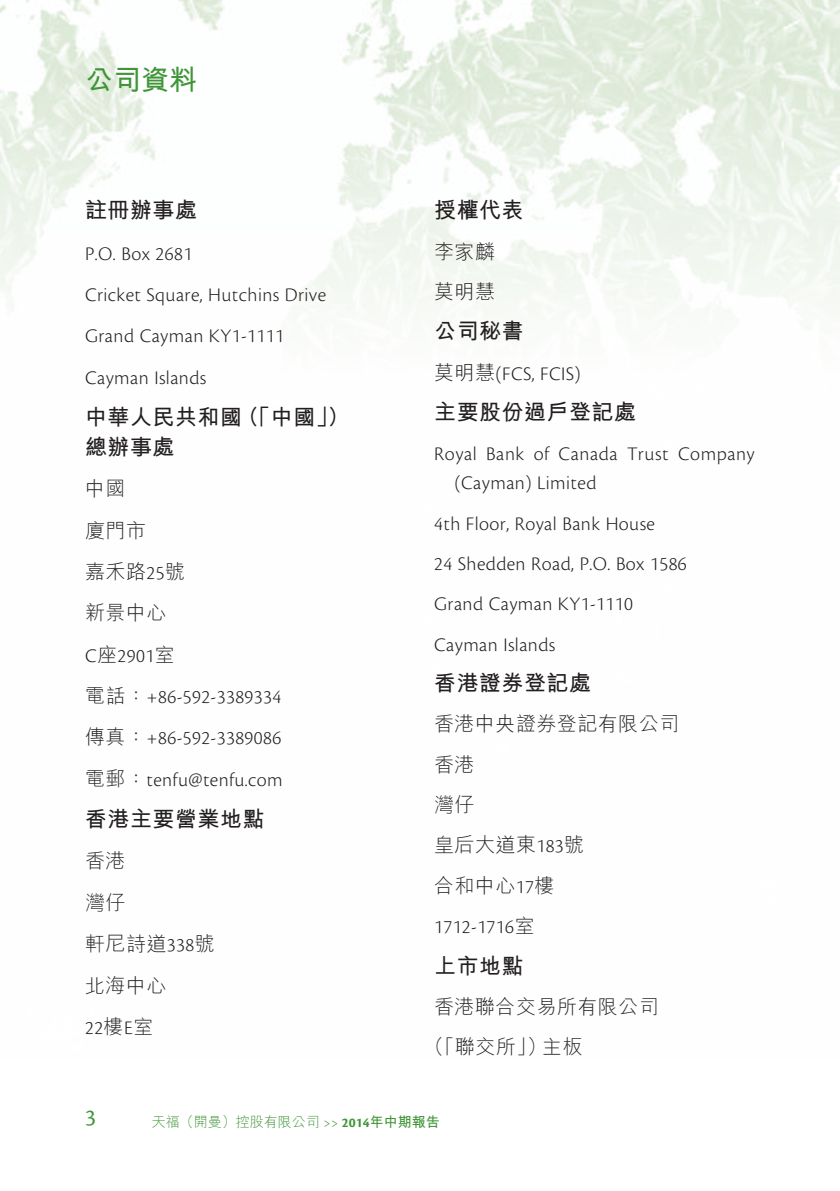
<style>
.page{position:relative;width:840px;height:1191px;background:#fff}
.page>*{position:absolute;margin:0;border:0;box-sizing:border-box;transform-origin:0 0}
.t1{font:700 28px "M Hei HK";color:#3f9537}
.t2{font:24px "Cronos Pro Disp";color:#3f9537}
.t3{font:700 22px/30px "M Hei HK";letter-spacing:.02em;color:#231f20}
.t4{font:300 20px/41.4px "Cronos Pro";letter-spacing:.02em;color:#231f20}
.t5{font:300 20px/41.4px "M Hei HK";letter-spacing:.02em;color:#231f20}
.t6{font:300 14px "M Hei HK";color:#3f9537}
.s1{font-family:"Cronos Pro"}
.s2{font-family:"M Hei HK"}
.s3{font-family:"Cronos Pro";font-weight:700}
.s4{font-weight:700}
</style>
<div class="page">
<img style="left:0;top:0;width:839px;height:318px">
<h1 class="t1" style="left:85px;top:59px;width:113px">公司資料</h1>
<p class="t3" style="left:85px;top:193px;width:113px">註冊辦事處</p>
<p class="t4" style="left:85px;top:232px;width:242px">O.P . Box 2681<br>Cricket Square, Hutchins Drive<br>Grand Cayman KY1-1111<br>Cayman Islands</p>
<p class="t3" style="left:237px;top:400px;width:114px">（「中國 (「</p>
<p class="t3" style="left:85px;top:400px;width:158px">中華人民共和國總辦事處</p>
<p class="t5" style="left:85px;top:467px;width:101px">中國<br>廈門市<br>嘉禾路<span class="s1">25</span>號新景中心</p>
<p class="t4" style="left:85px;top:634px;width:199px">C<span class="s2">座</span>2901<span class="s2">室<br>電話：</span>+86-592-3389334<span class="s2">傳真：</span>+86-592-3389086<span class="s2">電郵：</span>tenfu@tenfu.com</p>
<p class="t3" style="left:85px;top:802px;width:181px">香港主要營業地點</p>
<p class="t5" style="left:85px;top:839px;width:131px">香港<br>灣仔<br>軒尼詩道<span class="s1">338</span>號北海中心</p>
<p class="t4" style="left:85px;top:1007px;width:69px">22<span class="s2">樓</span>E<span class="s2">室</span></p>
<p class="t3" style="left:434px;top:193px;width:91px">授權代表</p>
<p class="t5" style="left:434px;top:230px;width:62px;line-height:40.4px">李家麟莫明慧</p>
<p class="t3" style="left:434px;top:314px;width:91px">公司秘書</p>
<p class="t4" style="left:434px;top:352px;width:148px"><span class="s2">莫明慧</span>(FCS, FCIS(</p>
<p class="t3" style="left:434px;top:395px;width:203px">主要股份過戶登記處</p>
<p class="t4" style="left:533px;top:433px;width:17px">of</p>
<p class="t4" style="left:454px;top:439px;width:143px;line-height:29px;text-indent:-20px">Royal<br>(Cayman) Limited</p>
<p class="t4" style="left:434px;top:503px;width:254px;line-height:40.4px">4th Floor, Royal Bank House<br>24 Shedden Road O.P, . Box 1586<br>Grand Cayman KY1-1110<br>Cayman Islands</p>
<p class="t3" style="left:434px;top:666px;width:158px">香港證券登記處</p>
<p class="t5" style="left:434px;top:703px;width:246px;line-height:40.4px">香港中央證券登記有限公司香港<br>灣仔<br>皇后大道東<span class="s1">183</span>號<br>合和中心<span class="s1">17</span>樓</p>
<p class="t4" style="left:434px;top:906px;width:102px">1712-1716<span class="s2">室</span></p>
<p class="t3" style="left:434px;top:948px;width:91px">上市地點</p>
<p class="t5" style="left:542px;top:985px;width:118px;line-height:40.4px;text-indent:-108px">香港聯合交易所有限公司主板</p>
<p class="t4" style="left:486px;top:433px;width:39px">Bank</p>
<p class="t4" style="left:558px;top:433px;width:60px">Canada</p>
<p class="t4" style="left:677px;top:433px;width:78px">Company</p>
<p class="t4" style="left:626px;top:433px;width:43px">Trust</p>
<p class="t5" style="left:424px;top:1025px;width:124px">（「聯交所」）</p>
<p class="t2" style="left:85px;top:1104px;width:12px">3</p>
<p class="t6" style="left:152px;top:1112px;width:289px">天福（開曼）控股有限公司 <span class="s1">&gt;&gt;</span> <span class="s3">2014</span><span class="s4">年中期報告</span></p>
</div>
